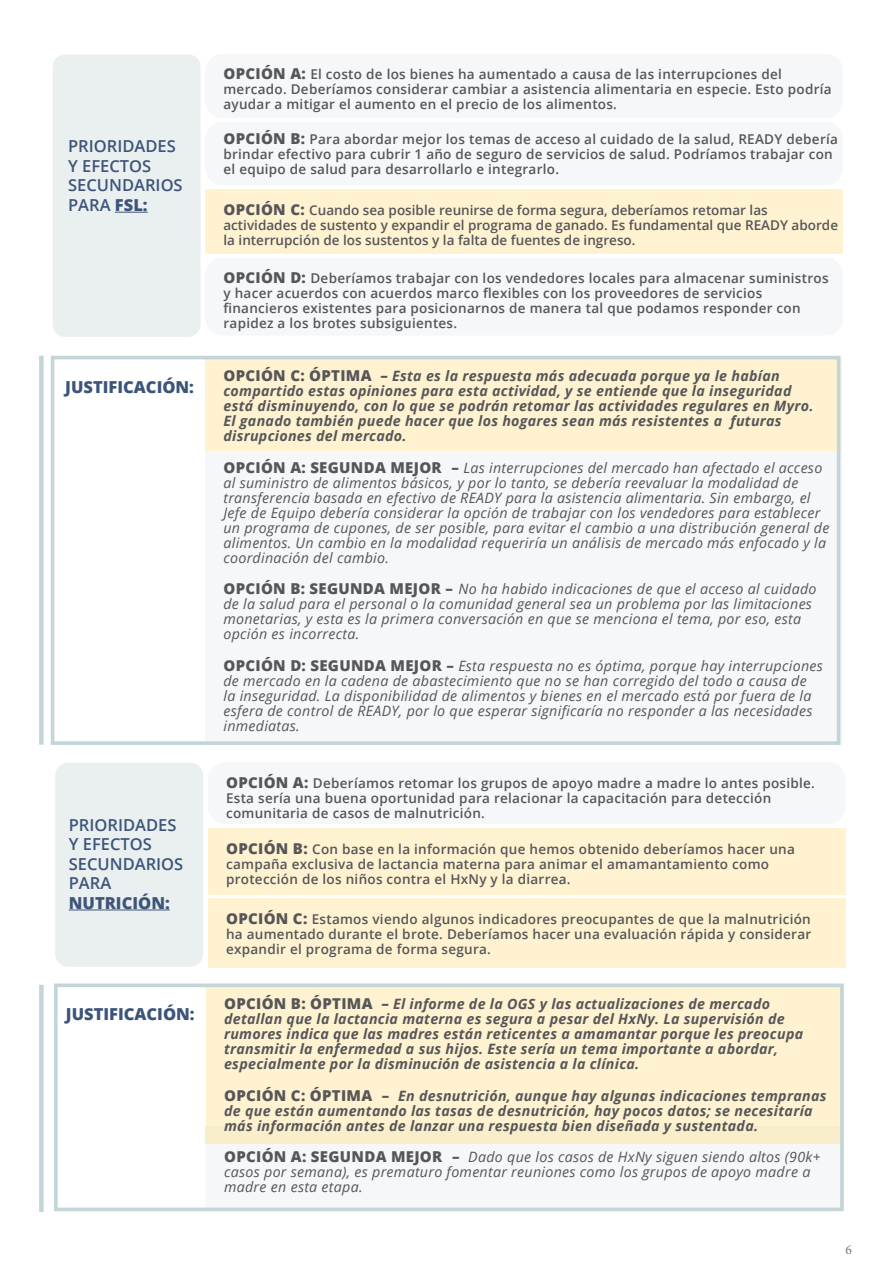
<style>
.page{position:relative;width:893px;height:1263px;background:#fff}
.page>*{position:absolute;margin:0;border:0;box-sizing:border-box;transform-origin:0 0}
.t1{font:600 16.5px/19.5px "Open Sans";color:#3e547a}
.t2{font:800 16.5px "Open Sans";color:#3c5479}
.t3{font:italic 14.25px/15px "Open Sans";letter-spacing:.02em;color:#565659}
.t4{font:italic 700 14.25px/15px "Open Sans";letter-spacing:.02em;color:#565659}
.t5{font:600 13.5px/15px "Open Sans";letter-spacing:.02em;color:#565659}
.t6{font:600 13.5px/15px "Open Sans";color:#565659}
.t7{font:13.5px "Minion Pro";color:#77787b}
.s1{font-weight:800}
.s2{font-weight:800;font-size:15px}
.s3{font-weight:800;font-style:normal;font-size:15px}
</style>
<div class="page">
<div style="left:205px;top:451px;width:636px;height:294px;background:#f5f7f8"></div>
<div style="left:205px;top:358px;width:636px;height:93px;background:#fff2d0"></div>
<div style="left:206px;top:988px;width:633px;height:138px;background:#fff2d0"></div>
<div style="left:206px;top:1126px;width:636px;height:18px;background:#f9eecc"></div>
<div style="left:51px;top:356px;width:789px;height:389px;border:4px solid #c3d5d8"></div>
<div style="left:54px;top:983px;width:790px;height:228px;border:4px solid #c3d5d8"></div>
<div style="left:39px;top:356px;width:5px;height:389px;background:#c3d5d8"></div>
<div style="left:39px;top:985px;width:5px;height:227px;background:#c3d5d8"></div>
<div style="left:53px;top:54px;width:148px;height:283px;background:#eaf0ef;border-radius:13px"></div>
<div style="left:205px;top:54px;width:638px;height:64px;background:#f5f7f8;border-radius:17px"></div>
<hr style="left:115px;top:212px;width:33px;height:1px;background:#3e547a">
<div style="left:205px;top:122px;width:638px;height:63px;background:#f5f7f8;border-radius:17px"></div>
<div style="left:205px;top:189px;width:638px;height:65px;background:#fff2d0"></div>
<div style="left:205px;top:258px;width:638px;height:78px;background:#f5f7f8;border-radius:17px"></div>
<div style="left:55px;top:763px;width:148px;height:204px;background:#eaf0ef;border-radius:13px"></div>
<div style="left:208px;top:762px;width:638px;height:62px;background:#f5f7f8;border-radius:17px"></div>
<hr style="left:69px;top:909px;width:101px;height:1px;background:#3e547a">
<div style="left:208px;top:828px;width:638px;height:66px;background:#fff2d0"></div>
<div style="left:208px;top:899px;width:638px;height:69px;background:#fff2d0"></div>
<p class="t1" style="left:68px;top:136px;width:116px">PRIORIDADES<br>Y EFECTOS<br>SECUNDARIOS<br>PARA <span class="s1">FSL:</span></p>
<p class="t5" style="left:223px;top:67px;width:610px"><span class="s2">OPCIÓN A:</span> El costo de los bienes ha aumentado a causa de las interrupciones del mercado. Deberíamos considerar cambiar a asistencia alimentaria en especie. Esto podría ayudar a mitigar el aumento en el precio de los alimentos.</p>
<p class="t5" style="left:223px;top:132px;width:616px"><span class="s2">OPCIÓN B:</span> Para abordar mejor los temas de acceso al cuidado de la salud, READY debería brindar efectivo para cubrir 1 año de seguro de servicios de salud. Podríamos trabajar con el equipo de salud para desarrollarlo e integrarlo.</p>
<p class="t6" style="left:223px;top:202px;width:616px"><span class="s2">OPCIÓN C:</span> Cuando sea posible reunirse de forma segura, deberíamos retomar las actividades de sustento y expandir el programa de ganado. Es fundamental que READY aborde la interrupción de los sustentos y la falta de fuentes de ingreso.</p>
<p class="t5" style="left:223px;top:271px;width:607px"><span class="s2">OPCIÓN D:</span> Deberíamos trabajar con los vendedores locales para almacenar suministros y hacer acuerdos con acuerdos marco flexibles con los proveedores de servicios financieros existentes para posicionarnos de manera tal que podamos responder con rapidez a los brotes subsiguientes.</p>
<p class="t2" style="left:65px;top:374px;width:130px">JUSTIFICACIÓN:</p>
<p class="t4" style="left:223px;top:368px;width:591px"><span class="s3">OPCIÓN C: ÓPTIMA –</span> Esta es la respuesta más adecuada porque ya le habían compartido estas opiniones para esta actividad, y se entiende que la inseguridad está disminuyendo, con lo que se podrán retomar las actividades regulares en Myro.<br>El ganado también puede hacer que los hogares sean más resistentes a futuras disrupciones del mercado.</p>
<p class="t3" style="left:223px;top:460px;width:607px"><span class="s3">OPCIÓN A: SEGUNDA MEJOR –</span> Las interrupciones del mercado han afectado el acceso al suministro de alimentos básicos, y por lo tanto, se debería reevaluar la modalidad de transferencia basada en efectivo de READY para la asistencia alimentaria. Sin embargo, el Jefe de Equipo debería considerar la opción de trabajar con los vendedores para establecer un programa de cupones, de ser posible, para evitar el cambio a una distribución general de alimentos. Un cambio en la modalidad requeriría un análisis de mercado más enfocado y la coordinación del cambio.</p>
<p class="t3" style="left:223px;top:581px;width:595px"><span class="s3">OPCIÓN B: SEGUNDA MEJOR –</span> No ha habido indicaciones de que el acceso al cuidado de la salud para el personal o la comunidad general sea un problema por las limitaciones monetarias, y esta es la primera conversación en que se menciona el tema, por eso, esta opción es incorrecta.</p>
<p class="t3" style="left:223px;top:658px;width:601px"><span class="s3">OPCIÓN D: SEGUNDA MEJOR –</span> Esta respuesta no es óptima, porque hay interrupciones de mercado en la cadena de abastecimiento que no se han corregido del todo a causa de<br>la inseguridad. La disponibilidad de alimentos y bienes en el mercado está por fuera de la esfera de control de READY, por lo que esperar significaría no responder a las necesidades inmediatas.</p>
<p class="t1" style="left:69px;top:815px;width:116px">PRIORIDADES<br>Y EFECTOS<br>SECUNDARIOS<br>PARA<br><span class="s1">NUTRICIÓN:</span></p>
<p class="t5" style="left:226px;top:775px;width:590px"><span class="s2">OPCIÓN A:</span> Deberíamos retomar los grupos de apoyo madre a madre lo antes posible.<br>Esta sería una buena oportunidad para relacionar la capacitación para detección comunitaria de casos de malnutrición.</p>
<p class="t5" style="left:226px;top:841px;width:570px"><span class="s2">OPCIÓN B:</span> Con base en la información que hemos obtenido deberíamos hacer una campaña exclusiva de lactancia materna para animar el amamantamiento como protección de los niños contra el HxNy y la diarrea.</p>
<p class="t5" style="left:226px;top:911px;width:587px;text-align:justify"><span class="s2">OPCIÓN C:</span> Estamos viendo algunos indicadores preocupantes de que la malnutrición ha aumentado durante el brote. Deberíamos hacer una evaluación rápida y considerar expandir el programa de forma segura.</p>
<p class="t2" style="left:66px;top:1002px;width:130px">JUSTIFICACIÓN:</p>
<p class="t4" style="left:224px;top:996px;width:581px"><span class="s3">OPCIÓN B: ÓPTIMA –</span> El informe de la OGS y las actualizaciones de mercado detallan que la lactancia materna es segura a pesar del HxNy. La supervisión de rumores indica que las madres están reticentes a amamantar porque les preocupa transmitir la enfermedad a sus hijos. Este sería un tema importante a abordar, especialmente por la disminución de asistencia a la clínica.</p>
<p class="t4" style="left:224px;top:1087px;width:604px"><span class="s3">OPCIÓN C: ÓPTIMA –</span> En desnutrición, aunque hay algunas indicaciones tempranas de que están aumentando las tasas de desnutrición, hay pocos datos; se necesitaría más información antes de lanzar una respuesta bien diseñada y sustentada.</p>
<p class="t3" style="left:224px;top:1149px;width:598px"><span class="s3">OPCIÓN A: SEGUNDA MEJOR –</span> Dado que los casos de HxNy siguen siendo altos (90k+ casos por semana), es prematuro fomentar reuniones como los grupos de apoyo madre a madre en esta etapa.</p>
<p class="t7" style="left:846px;top:1241px;width:8px">6</p>
</div>
